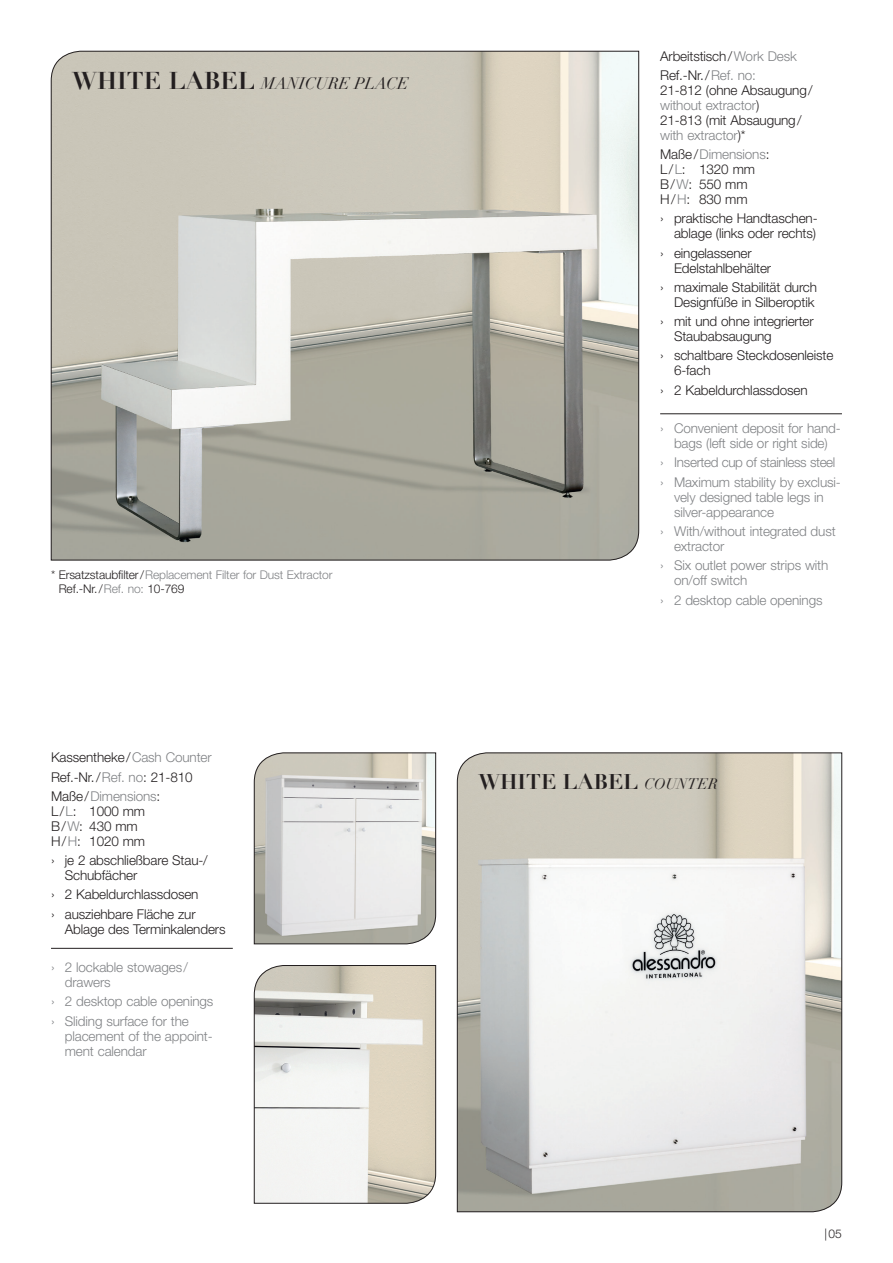
<style>
.page{position:relative;width:893px;height:1263px;background:#fff}
.page>*{position:absolute;margin:0;border:0;box-sizing:border-box;transform-origin:0 0}
.t1{font:700 21px "Didot LT Std";color:#231f20}
.t2{font:italic 16.5px "Didot LT Std";color:#231f20}
.t3{font:300 13.5px/15px "Helvetica Neue LT Std";letter-spacing:-.01em;color:#231f20}
.t4{font:300 13.5px/15px "Helvetica Neue LT Std";letter-spacing:-.01em;color:#808285}
.t5{font:300 12px/13.5px "Helvetica Neue LT Std";letter-spacing:-.01em;color:#808285}
.t6{font:300 12px "Helvetica Neue LT Std";color:#231f20}
.s1{font-weight:700;font-style:normal;font-size:24px}
.s2{color:#231f20}
.s3{color:#808285}
.s4{font-weight:400;font-style:italic;font-size:15px}
</style>
<div class="page">
<svg style="left:457px;top:752px;width:385px;height:460px"></svg>
<hr style="left:660px;top:413px;width:182px;height:1px;background:#231f20">
<svg style="left:254px;top:752px;width:182px;height:192px;background:#d4d4d0"></svg>
<svg style="left:254px;top:965px;width:182px;height:238px"></svg>
<svg style="left:51px;top:51px;width:588px;height:509px;background:#c0beb3"></svg>
<hr style="left:51px;top:948px;width:182px;height:1px;background:#231f20">
<p class="t2" style="left:72px;top:74px;width:338px"><span class="s1">WHITE LABEL</span> MANICURE PLACE</p>
<p class="t5" style="left:59px;top:568px;width:275px;text-indent:-8px"><span class="s2">* Ersatzstaubfilter/</span>Replacement Filter for Dust Extractor<br><span class="s2">Ref.-Nr./</span>Ref. no: <span class="s2">10-769</span></p>
<p class="t3" style="left:51px;top:748px;width:162px;line-height:19.2px">Kassentheke/<span class="s3">Cash Counter<br></span>Ref.-Nr./<span class="s3">Ref. no</span>: 21-810<br>Maße/<span class="s3">Dimensions</span>:</p>
<p class="t3" style="left:51px;top:803px;width:96px">L/<span class="s3">L</span>: 1000 mm<br>B/<span class="s3">W</span>: 430 mm<br>H/<span class="s3">H</span>: 1020 mm</p>
<p class="t3" style="left:65px;top:852px;width:144px;text-indent:-14px">› je 2 abschließbare Stau-/<br>Schubfächer</p>
<p class="t3" style="left:51px;top:885px;width:149px;line-height:19.2px">› 2 Kabeldurchlassdosen › ausziehbare Fläche zur</p>
<p class="t3" style="left:65px;top:921px;width:162px">Ablage des Terminkalenders</p>
<p class="t4" style="left:65px;top:959px;width:125px;text-indent:-14px">› 2 lockable stowages/ drawers</p>
<p class="t4" style="left:51px;top:992px;width:164px;line-height:19.2px">› 2 desktop cable openings › Sliding surface for the</p>
<p class="t4" style="left:65px;top:1028px;width:149px">placement of the appoint&shy;ment calendar</p>
<p class="t3" style="left:660px;top:46px;width:138px;line-height:19.2px">Arbeitstisch/<span class="s3">Work Desk<br></span>Ref.-Nr./<span class="s3">Ref. no:</span></p>
<p class="t3" style="left:660px;top:82px;width:154px">21-812 (ohne Absaugung/ <span class="s3">without extractor</span>)<br>21-813 (mit Absaugung/ <span class="s3">with extractor</span>)*</p>
<p class="t3" style="left:660px;top:147px;width:111px">Maße/<span class="s3">Dimensions</span>:<br>L/<span class="s3">L</span>: 1320 mm<br>B/<span class="s3">W</span>: 550 mm<br>H/<span class="s3">H</span>: 830 mm</p>
<p class="t3" style="left:660px;top:211px;width:159px;text-align:right">› praktische Handtaschen&shy;ablage (links oder rechts)</p>
<p class="t3" style="left:674px;top:245px;width:99px;text-indent:-14px">› eingelassener<br>Edelstahlbehälter</p>
<p class="t3" style="left:660px;top:279px;width:158px;text-align:right">› maximale Stabilität durch<br>Designfüße in Silberoptik</p>
<p class="t3" style="left:674px;top:314px;width:141px;text-indent:-14px">› mit und ohne integrierter<br>Staubabsaugung</p>
<p class="t3" style="left:674px;top:348px;width:161px;text-indent:-14px">› schaltbare Steckdosenleiste<br>6-fach</p>
<p class="t3" style="left:660px;top:382px;width:149px">› 2 Kabeldurchlassdosen</p>
<p class="t4" style="left:660px;top:421px;width:182px;text-align:center">› Convenient deposit for hand&shy;bags (left side or right side)</p>
<p class="t4" style="left:660px;top:453px;width:182px;line-height:19.2px">› Inserted cup of stainless steel › Maximum stability by exclusi-</p>
<p class="t4" style="left:674px;top:489px;width:151px">vely designed table legs in silver-appearance</p>
<p class="t4" style="left:674px;top:523px;width:163px;text-indent:-14px">› With/without integrated dust extractor</p>
<p class="t4" style="left:674px;top:558px;width:156px;text-indent:-14px">› Six outlet power strips with on/off switch</p>
<p class="t4" style="left:660px;top:592px;width:164px">› 2 desktop cable openings</p>
<h1 class="t1" style="left:478px;top:768px;width:241px">WHITE LABEL <span class="s4">COUNTER</span></h1>
<p class="t6" style="left:824px;top:1226px;width:19px">|05</p>
</div>
